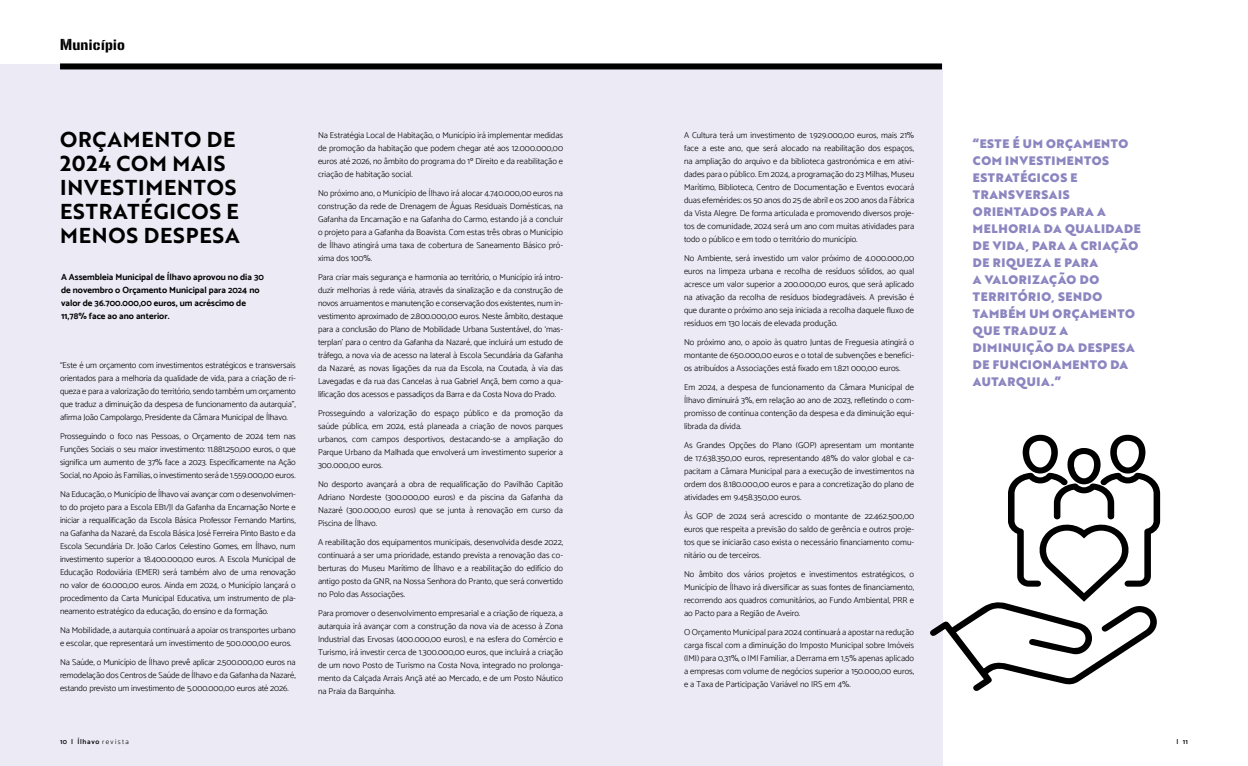
<style>
.page{position:relative;width:1248px;height:766px;background:#fff}
.page>*{position:absolute;margin:0;border:0;box-sizing:border-box;transform-origin:0 0}
.t1{font:21px/24px "Brother 1816 Bold";letter-spacing:.04em;color:#000}
.t2{font:14px "Gunplay";letter-spacing:.025em;color:#000}
.t3{font:12px/17px "Brother 1816 Black";letter-spacing:.05em;color:#8b85c0}
.t4{font:700 9px/13px "Catamaran";color:#000}
.t5{font:300 8.6px/13px "Catamaran";color:#000;text-align:justify}
.t6{font:600 7px "Catamaran";letter-spacing:.1em;color:#000}
.s1{font-weight:300}
</style>
<div class="page">
<div style="left:0;top:64px;width:941px;height:701px;background:#eceaf5"></div>
<div style="left:60px;top:63px;width:881px;height:6px;background:#000"></div>
<svg style="left:930px;top:434px;width:229px;height:257px"></svg>
<h2 class="t2" style="left:60px;top:37px;width:66px">Município</h2>
<h1 class="t1" style="left:60px;top:126px;width:181px">ORÇAMENTO DE<br>2024 COM MAIS<br>INVESTIMENTOS<br>ESTRATÉGICOS E<br>MENOS DESPESA</h1>
<p class="t4" style="left:61px;top:270px;width:204px">A Assembleia Municipal de Ílhavo aprovou no dia 30 de novembro o Orçamento Municipal para 2024 no valor de 36.700.000,00 euros, um acréscimo de 11,78% face ao ano anterior.</p>
<p class="t5" style="left:60px;top:358px;width:237px">“Este é um orçamento com investimentos estratégicos e transversais orientados para a melhoria da qualidade de vida, para a criação de ri&shy;queza e para a valorização do território, sendo também um orçamento que traduz a diminuição da despesa de funcionamento da autarquia”, afirma João Campolargo, Presidente da Câmara Municipal de Ílhavo.</p>
<p class="t5" style="left:60px;top:429px;width:237px">Prosseguindo o foco nas Pessoas, o Orçamento de 2024 tem nas Funções Sociais o seu maior investimento: 11.881.250,00 euros, o que significa um aumento de 37% face a 2023. Especificamente na Ação Social, no Apoio às Famílias, o investimento será de 1.559.000,00 euros.</p>
<p class="t5" style="left:60px;top:487px;width:237px">Na Educação, o Município de Ílhavo vai avançar com o desenvolvimen&shy;to do projeto para a Escola EB1/JI da Gafanha da Encarnação Norte e iniciar a requalificação da Escola Básica Professor Fernando Martins, na Gafanha da Nazaré, da Escola Básica José Ferreira Pinto Basto e da Escola Secundária Dr. João Carlos Celestino Gomes, em Ílhavo, num investimento superior a 18.400.000,00 euros. A Escola Municipal de Educação Rodoviária (EMER) será também alvo de uma renovação no valor de 60.000,00 euros. Ainda em 2024, o Município lançará o procedimento da Carta Municipal Educativa, um instrumento de pla&shy;neamento estratégico da educação, do ensino e da formação.</p>
<p class="t5" style="left:60px;top:623px;width:237px">Na Mobilidade, a autarquia continuará a apoiar os transportes urbano e escolar, que representará um investimento de 500.000,00 euros.</p>
<p class="t5" style="left:60px;top:655px;width:237px">Na Saúde, o Município de Ílhavo prevê aplicar 2.500.000,00 euros na remodelação dos Centros de Saúde de Ílhavo e da Gafanha da Nazaré, estando previsto um investimento de 5.000.000,00 euros até 2026.</p>
<p class="t5" style="left:318px;top:128px;width:246px">Na Estratégia Local de Habitação, o Município irá implementar medidas de promoção da habitação que podem chegar até aos 12.000.000,00 euros até 2026, no âmbito do programa do 1º Direito e da reabilitação e criação de habitação social.</p>
<p class="t5" style="left:318px;top:186px;width:246px">No próximo ano, o Município de Ílhavo irá alocar 4.740.000,00 euros na construção da rede de Drenagem de Águas Residuais Domésticas, na Gafanha da Encarnação e na Gafanha do Carmo, estando já a concluir o projeto para a Gafanha da Boavista. Com estas três obras o Município de Ílhavo atingirá uma taxa de cobertura de Saneamento Básico pró&shy;xima dos 100%.</p>
<p class="t5" style="left:318px;top:270px;width:247px">Para criar mais segurança e harmonia ao território, o Município irá intro&shy;duzir melhorias à rede viária, através da sinalização e da construção de novos arruamentos e manutenção e conservação dos existentes, num in&shy;vestimento aproximado de 2.800.000,00 euros. Neste âmbito, destaque para a conclusão do Plano de Mobilidade Urbana Sustentável, do ‘mas&shy;terplan’ para o centro da Gafanha da Nazaré, que incluirá um estudo de tráfego, a nova via de acesso na lateral à Escola Secundária da Gafanha da Nazaré, as novas ligações da rua da Escola, na Coutada, à via das Lavegadas e da rua das Cancelas à rua Gabriel Ançã, bem como a qua&shy;lificação dos acessos e passadiços da Barra e da Costa Nova do Prado.</p>
<p class="t5" style="left:318px;top:406px;width:246px">Prosseguindo a valorização do espaço público e da promoção da saúde pública, em 2024, está planeada a criação de novos parques urbanos, com campos desportivos, destacando-se a ampliação do Parque Urbano da Malhada que envolverá um investimento superior a 300.000,00 euros.</p>
<p class="t5" style="left:318px;top:477px;width:246px">No desporto avançará a obra de requalificação do Pavilhão Capitão Adriano Nordeste (300.000,00 euros) e da piscina da Gafanha da Nazaré (300.000,00 euros) que se junta à renovação em curso da Piscina de Ílhavo.</p>
<p class="t5" style="left:318px;top:535px;width:246px">A reabilitação dos equipamentos municipais, desenvolvida desde 2022, continuará a ser uma prioridade, estando prevista a renovação das co&shy;berturas do Museu Marítimo de Ílhavo e a reabilitação do edifício do antigo posto da GNR, na Nossa Senhora do Pranto, que será convertido no Polo das Associações.</p>
<p class="t5" style="left:318px;top:606px;width:247px">Para promover o desenvolvimento empresarial e a criação de riqueza, a autarquia irá avançar com a construção da nova via de acesso à Zona Industrial das Ervosas (400.000,00 euros), e na esfera do Comércio e Turismo, irá investir cerca de 1.300.000,00 euros, que incluirá a criação de um novo Posto de Turismo na Costa Nova, integrado no prolonga&shy;mento da Calçada Arrais Ançã até ao Mercado, e de um Posto Náutico na Praia da Barquinha.</p>
<p class="t5" style="left:684px;top:128px;width:232px">A Cultura terá um investimento de 1.929.000,00 euros, mais 21% face a este ano, que será alocado na reabilitação dos espaços, na ampliação do arquivo e da biblioteca gastronómica e em ativi&shy;dades para o público. Em 2024, a programação do 23 Milhas, Museu Marítimo, Biblioteca, Centro de Documentação e Eventos evocará duas efemérides: os 50 anos do 25 de abril e os 200 anos da Fábrica da Vista Alegre. De forma articulada e promovendo diversos proje&shy;tos de comunidade, 2024 será um ano com muitas atividades para todo o público e em todo o território do município.</p>
<p class="t5" style="left:684px;top:251px;width:232px">No Ambiente, será investido um valor próximo de 4.000.000,00 euros na limpeza urbana e recolha de resíduos sólidos, ao qual acresce um valor superior a 200.000,00 euros, que será aplicado na ativação da recolha de resíduos biodegradáveis. A previsão é que durante o próximo ano seja iniciada a recolha daquele fluxo de resíduos em 130 locais de elevada produção.</p>
<p class="t5" style="left:684px;top:335px;width:232px">No próximo ano, o apoio às quatro Juntas de Freguesia atingirá o montante de 650.000,00 euros e o total de subvenções e benefíci&shy;os atribuídos a Associações está fixado em 1.821 000,00 euros.</p>
<p class="t5" style="left:684px;top:380px;width:232px">Em 2024, a despesa de funcionamento da Câmara Municipal de Ílhavo diminuirá 3%, em relação ao ano de 2023, refletindo o com&shy;promisso de contínua contenção da despesa e da diminuição equi&shy;librada da dívida.</p>
<p class="t5" style="left:684px;top:438px;width:232px">As Grandes Opções do Plano (GOP) apresentam um montante de 17.638.350,00 euros, representando 48% do valor global e ca&shy;pacitam a Câmara Municipal para a execução de investimentos na ordem dos 8.180.000,00 euros e para a concretização do plano de atividades em 9.458.350,00 euros.</p>
<p class="t5" style="left:684px;top:509px;width:232px">Às GOP de 2024 será acrescido o montante de 22.462.500,00 euros que respeita a previsão do saldo de gerência e outros proje&shy;tos que se iniciarão caso exista o necessário financiamento comu&shy;nitário ou de terceiros.</p>
<p class="t5" style="left:684px;top:567px;width:232px">No âmbito dos vários projetos e investimentos estratégicos, o Município de Ílhavo irá diversificar as suas fontes de financiamento, recorrendo aos quadros comunitários, ao Fundo Ambiental, PRR e ao Pacto para a Região de Aveiro.</p>
<p class="t5" style="left:684px;top:625px;width:232px">O Orçamento Municipal para 2024 continuará a apostar na redução carga fiscal com a diminuição do Imposto Municipal sobre Imóveis (IMI) para 0,31%, o IMI Familiar, a Derrama em 1,5% apenas aplicado a empresas com volume de negócios superior a 150.000,00 euros, e a Taxa de Participação Variável no IRS em 4%.</p>
<p class="t3" style="left:972px;top:134px;width:169px">“ESTE É UM ORÇAMENTO<br>COM INVESTIMENTOS<br>ESTRATÉGICOS E<br>TRANSVERSAIS<br>ORIENTADOS PARA A<br>MELHORIA DA QUALIDADE<br>DE VIDA, PARA A CRIAÇÃO<br>DE RIQUEZA E PARA<br>A VALORIZAÇÃO DO<br>TERRITÓRIO, SENDO<br>TAMBÉM UM ORÇAMENTO<br>QUE TRADUZ A<br>DIMINUIÇÃO DA DESPESA<br>DE FUNCIONAMENTO DA<br>AUTARQUIA.”</p>
<p class="t6" style="left:60px;top:737px;width:70px">10 | Ílhavo <span class="s1">revista</span></p>
<p class="t6" style="left:1176px;top:737px;width:13px">| 11</p>
</div>
